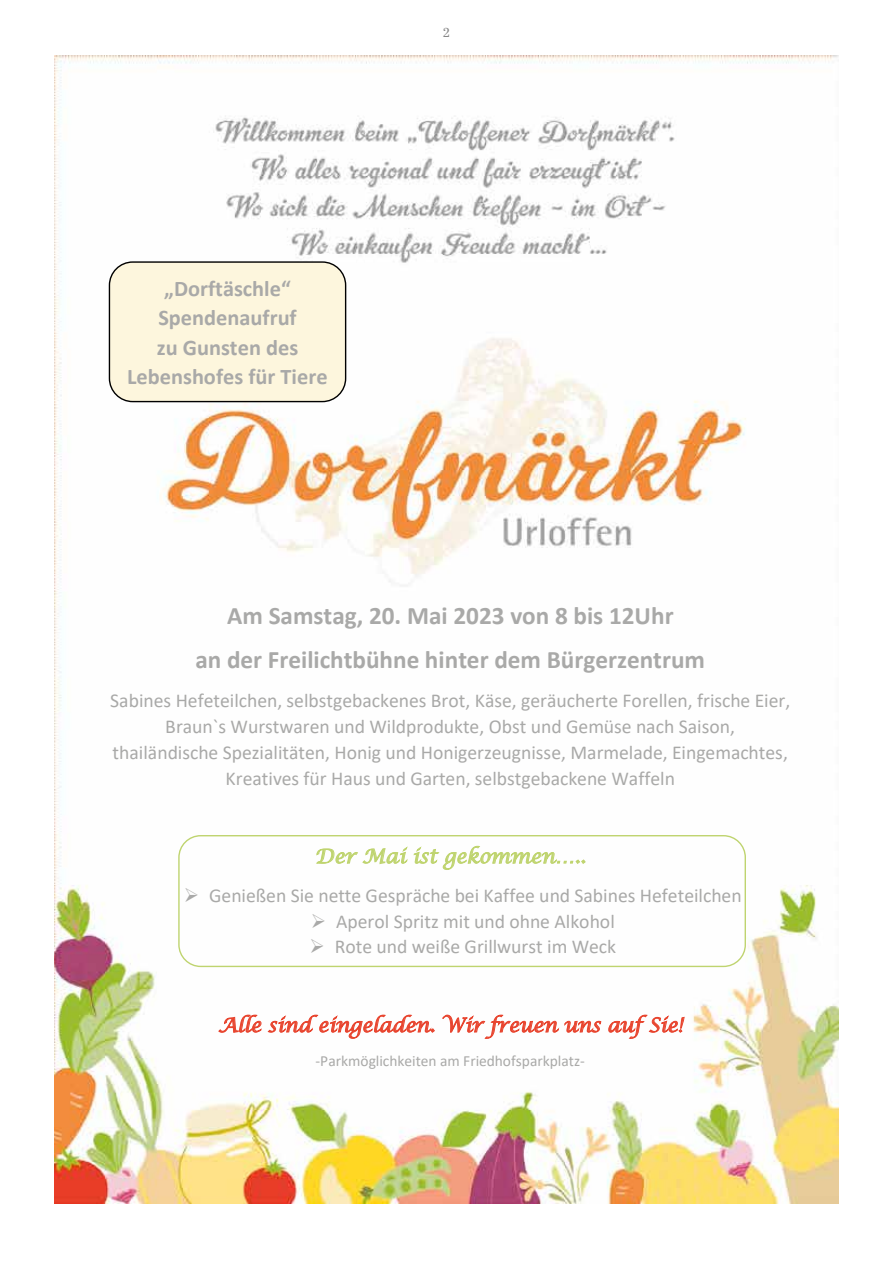
<style>
.page{position:relative;width:893px;height:1263px;background:#fff}
.page>*{position:absolute;margin:0;border:0;box-sizing:border-box;transform-origin:0 0}
.t1{font:700 25.2px/44.4px "Calibri";color:#a9a9a8;text-align:center}
.t2{font:700 22.35px/29.4px "Calibri";color:#a9a9a8;text-align:center}
.t3{font:19.65px/25.8px "Calibri";color:#a9a9a8;text-align:center}
.t4{font:italic 19.65px "Lucida Calligraphy";color:#e8442e}
.t5{font:italic 19.65px "Lucida Calligraphy";color:#bfd46f}
.t6{font:15.45px "Calibri";color:#a9a9a8}
.t7{font:13.5px "Excelsior LT Std";color:#878787}
</style>
<div class="page">
<img style="left:54px;top:55px;width:785px;height:1148px">
<div style="left:178px;top:835px;width:568px;height:132px;border:1px solid #bfd46f;border-radius:22px"></div>
<div style="left:109px;top:262px;width:237px;height:140px;background:#fdf6dd;border-radius:23px"></div>
<div style="left:109px;top:261px;width:237px;height:141px;border:1px solid #000;border-radius:23px"></div>
<p class="t2" style="left:127px;top:274px;width:202px">„Dorftäschle“<br>Spendenaufruf<br>zu Gunsten des<br>Lebenshofes für Tiere</p>
<p class="t7" style="left:443px;top:25px;width:9px">2</p>
<p class="t1" style="left:195px;top:593px;width:511px">Am Samstag, 20. Mai 2023 von 8 bis 12Uhr<br>an der Freilichtbühne hinter dem Bürgerzentrum</p>
<p class="t3" style="left:110px;top:687px;width:682px">Sabines Hefeteilchen, selbstgebackenes Brot, Käse, geräucherte Forellen, frische Eier, Braun`s Wurstwaren und Wildprodukte, Obst und Gemüse nach Saison, thailändische Spezialitäten, Honig und Honigerzeugnisse, Marmelade, Eingemachtes, Kreatives für Haus und Garten, selbstgebackene Waffeln</p>
<p class="t5" style="left:315px;top:844px;width:272px">Der Mai ist gekommen…..</p>
<p class="t3" style="left:184px;top:882px;width:559px">➢ Genießen Sie nette Gespräche bei Kaffee und Sabines Hefeteilchen</p>
<p class="t3" style="left:311px;top:908px;width:305px">➢ Aperol Spritz mit und ohne Alkohol</p>
<p class="t3" style="left:309px;top:933px;width:308px">➢ Rote und weiße Grillwurst im Weck</p>
<p class="t4" style="left:218px;top:1013px;width:466px">Alle sind eingeladen. Wir freuen uns auf Sie!</p>
<p class="t6" style="left:316px;top:1050px;width:271px">-Parkmöglichkeiten am Friedhofsparkplatz-</p>
</div>
